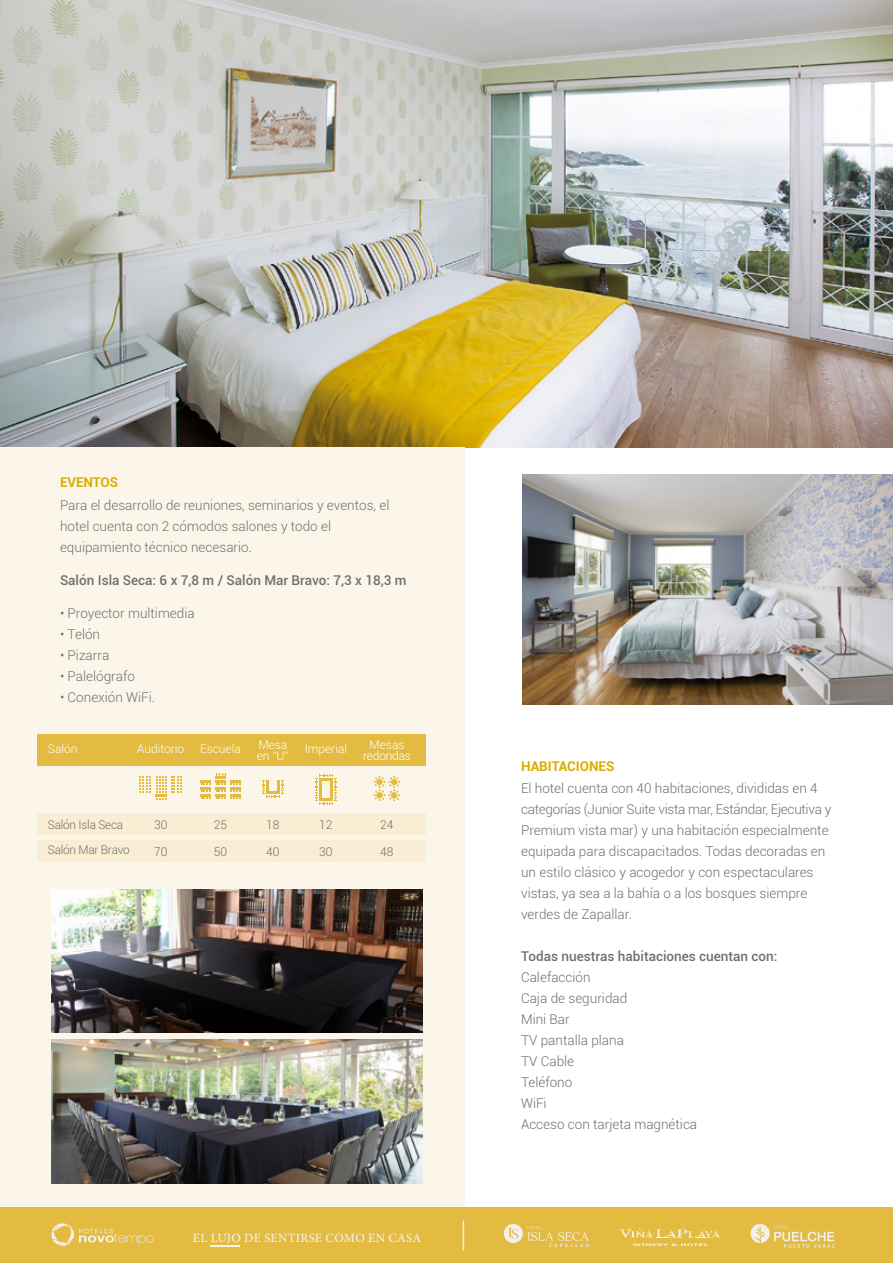
<style>
.page{position:relative;width:893px;height:1263px;background:#fff}
.page>*{position:absolute;margin:0;border:0;box-sizing:border-box;transform-origin:0 0}
.t1{font:300 13.5px/21px "Roboto";color:#706f6f}
.t2{font:500 13.5px "Roboto";color:#706f6f}
.t3{font:700 13.5px "Roboto";color:#dbac00}
.t4{font:500 12.75px "Minion Pro";letter-spacing:.02em;color:#f3f0ed}
.t5{font:300 12px/10.5px "Roboto";letter-spacing:-.005em;color:#fff}
.t6{font:300 12px "Roboto";letter-spacing:-.02em;color:#706f6f}
</style>
<div class="page">
<img style="left:0;top:0;width:893px;height:448px">
<div style="left:0;top:448px;width:464px;height:815px;background:#fcf6ea"></div>
<img style="left:52px;top:1039px;width:371px;height:144px">
<div style="left:0;top:1208px;width:893px;height:55px;background:#e3bb41"></div>
<svg style="left:51px;top:1223px;width:103px;height:23px"></svg>
<hr style="left:211px;top:1245px;width:29px;height:2px;background:#f3f0ed">
<hr style="left:463px;top:1220px;width:1px;height:30px;background:#f3f0ed">
<svg style="left:504px;top:1224px;width:85px;height:23px"></svg>
<svg style="left:751px;top:1224px;width:83px;height:24px"></svg>
<svg style="left:619px;top:1229px;width:101px;height:17px"></svg>
<img style="left:52px;top:890px;width:371px;height:143px">
<div style="left:38px;top:840px;width:388px;height:21px;background:#f9edd4"></div>
<div style="left:38px;top:734px;width:388px;height:31px;background:#e3bb41"></div>
<div style="left:38px;top:813px;width:388px;height:21px;background:#f9edd4"></div>
<svg style="left:140px;top:776px;width:42px;height:23px"></svg>
<svg style="left:201px;top:773px;width:39px;height:26px"></svg>
<svg style="left:262px;top:780px;width:22px;height:18px"></svg>
<svg style="left:315px;top:774px;width:22px;height:30px"></svg>
<svg style="left:374px;top:776px;width:26px;height:25px"></svg>
<img style="left:523px;top:475px;width:369px;height:229px">
<p class="t3" style="left:60px;top:472px;width:60px">EVENTOS</p>
<p class="t1" style="left:60px;top:494px;width:331px">Para el desarrollo de reuniones, seminarios y eventos, el hotel cuenta con 2 cómodos salones y todo el equipamiento técnico necesario.</p>
<p class="t2" style="left:60px;top:571px;width:348px">Salón Isla Seca: 6 x 7,8 m / Salón Mar Bravo: 7,3 x 18,3 m</p>
<p class="t1" style="left:60px;top:602px;width:136px">• Proyector multimedia</p>
<p class="t1" style="left:60px;top:623px;width:42px">• Telón</p>
<p class="t1" style="left:60px;top:644px;width:51px">• Pizarra</p>
<p class="t1" style="left:60px;top:665px;width:76px">• Palelógrafo</p>
<p class="t1" style="left:60px;top:686px;width:97px">• Conexión WiFi.</p>
<p class="t5" style="left:48px;top:743px;width:31px">Salón</p>
<p class="t5" style="left:137px;top:743px;width:49px">Auditorio</p>
<p class="t5" style="left:200px;top:743px;width:42px">Escuela</p>
<p class="t5" style="left:257px;top:739px;width:33px">Mesa en “U”</p>
<p class="t5" style="left:305px;top:743px;width:44px">Imperial</p>
<p class="t5" style="left:363px;top:739px;width:49px;text-align:center">Mesas redondas</p>
<p class="t6" style="left:48px;top:817px;width:77px">Salón Isla Seca</p>
<p class="t6" style="left:266px;top:816px;width:15px">18</p>
<p class="t6" style="left:154px;top:816px;width:15px">30</p>
<p class="t6" style="left:214px;top:816px;width:15px">25</p>
<p class="t6" style="left:214px;top:843px;width:15px">50</p>
<p class="t6" style="left:319px;top:816px;width:15px">12</p>
<p class="t6" style="left:48px;top:841px;width:83px">Salón Mar Bravo</p>
<p class="t6" style="left:319px;top:843px;width:15px">30</p>
<p class="t6" style="left:154px;top:843px;width:15px">70</p>
<p class="t6" style="left:266px;top:843px;width:15px">40</p>
<p class="t6" style="left:380px;top:816px;width:15px">24</p>
<p class="t6" style="left:380px;top:843px;width:15px">48</p>
<p class="t4" style="left:193px;top:1229px;width:230px">EL LUJO DE SENTIRSE COMO EN CASA</p>
<p class="t3" style="left:521px;top:756px;width:95px">HABITACIONES</p>
<p class="t1" style="left:521px;top:777px;width:312px">El hotel cuenta con 40 habitaciones, divididas en 4 categorías (Junior Suite vista mar, Estándar, Ejecutiva y Premium vista mar) y una habitación especialmente equipada para discapacitados. Todas decoradas en un estilo clásico y acogedor y con espectaculares vistas, ya sea a la bahía o a los bosques siempre verdes de Zapallar.</p>
<p class="t2" style="left:521px;top:947px;width:258px">Todas nuestras habitaciones cuentan con:</p>
<p class="t1" style="left:521px;top:966px;width:178px">Calefacción<br>Caja de seguridad<br>Mini Bar<br>TV pantalla plana<br>TV Cable<br>Teléfono<br>WiFi<br>Acceso con tarjeta magnética</p>
</div>
